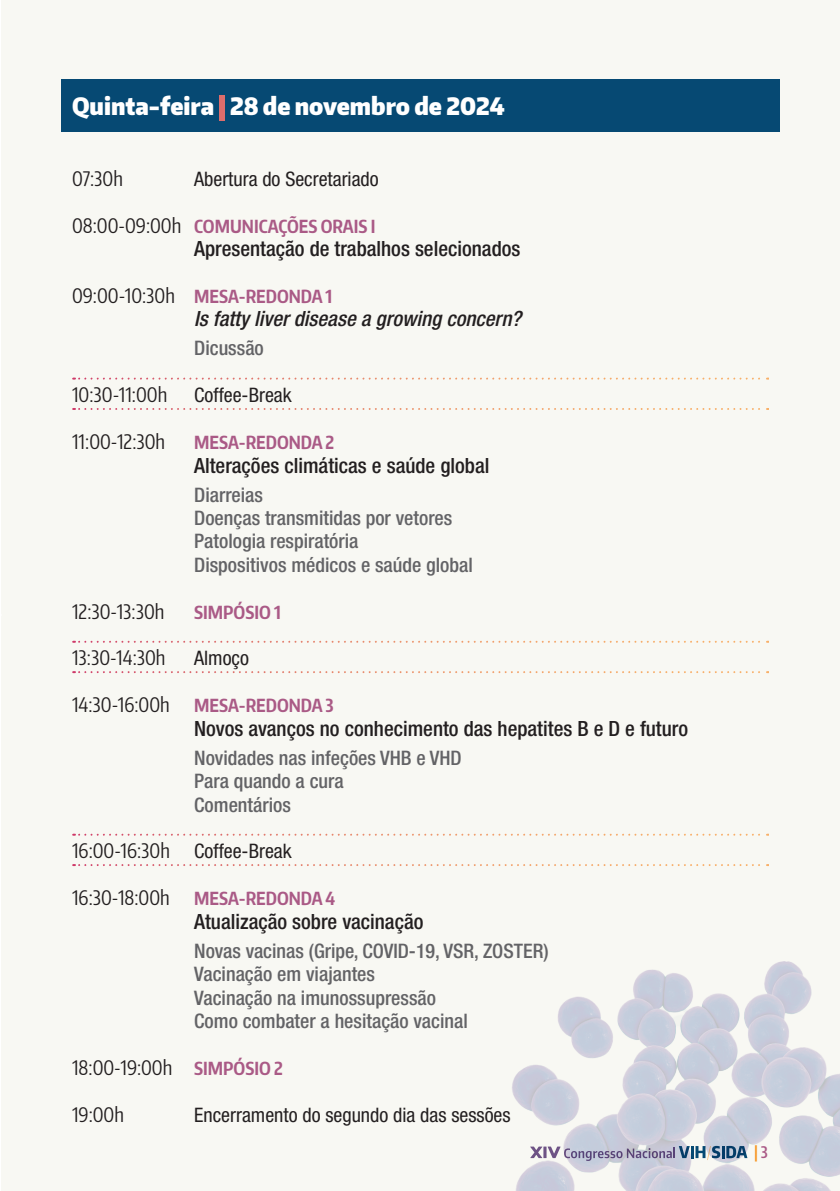
<style>
.page{position:relative;width:840px;height:1191px;background:#fff}
.page>*{position:absolute;margin:0;border:0;box-sizing:border-box;transform-origin:0 0}
.t1{font:900 24px "Encode Sans Condensed";color:#fff}
.t2{font:500 condensed 21px "Helvetica Neue LT Std";color:#231f20}
.t3{font:italic 500 condensed 21px "Helvetica Neue LT Std";color:#231f20}
.t4{font:500 condensed 20px "Helvetica Neue LT Std";color:#636366}
.t5{font:20px "Encode Sans Compressed";color:#231f20}
.t6{font:condensed 20px "Helvetica Neue LT Std";color:#231f20}
.t7{font:700 18px "Encode Sans Compressed";color:#aa5a86}
.t8{font:600 16px "Encode Sans Compressed";color:#f7931d}
.s1{font-weight:400;font-size:20px;color:#231f20}
.s2{font-family:"Helvetica Neue LT Std";font-stretch:condensed}
.s3{font-weight:700;font-size:18px;color:#aa5a86}
.s4{color:#aa5a86}
</style>
<div class="page">
<div style="left:1px;top:0;width:838px;height:1191px;background:#f8f8f3"></div>
<img style="left:512px;top:961px;width:327px;height:230px">
<div style="left:61px;top:79px;width:717px;height:53px;background:#064973"></div>
<svg style="left:73px;top:377px;width:694px;height:2px"></svg>
<svg style="left:73px;top:408px;width:694px;height:2px"></svg>
<svg style="left:73px;top:641px;width:694px;height:2px"></svg>
<svg style="left:73px;top:671px;width:694px;height:2px"></svg>
<svg style="left:73px;top:833px;width:694px;height:2px"></svg>
<svg style="left:73px;top:864px;width:694px;height:2px"></svg>
<p class="t1" style="left:72px;top:90px;width:434px">Quinta-feira | 28 de novembro de 2024</p>
<p class="t5" style="left:72px;top:165px;width:52px">07:30h</p>
<p class="t6" style="left:194px;top:167px;width:186px">Abertura do Secretariado</p>
<p class="t7" style="left:72px;top:214px;width:305px"><span class="s1">08:00-09:00h</span> COMUNICAÇÕES ORAIS I</p>
<p class="t2" style="left:194px;top:236px;width:327px">Apresentação de trabalhos selecionados</p>
<p class="t7" style="left:72px;top:284px;width:262px"><span class="s1">09:00-10:30h</span> MESA-REDONDA 1</p>
<p class="t3" style="left:194px;top:306px;width:328px">Is fatty liver disease a growing concern?</p>
<p class="t4" style="left:194px;top:336px;width:71px">Dicussão</p>
<p class="t5" style="left:72px;top:382px;width:97px">10:30-11:00h</p>
<p class="t6" style="left:194px;top:384px;width:99px">Coffee-Break</p>
<p class="t5" style="left:72px;top:428px;width:95px">11:00-12:30h</p>
<p class="t7" style="left:194px;top:430px;width:141px">MESA-REDONDA 2</p>
<p class="t2" style="left:194px;top:452px;width:296px">Alterações climáticas e saúde global</p>
<p class="t4" style="left:194px;top:482px;width:70px">Diarreias</p>
<p class="t4" style="left:194px;top:506px;width:259px">Doenças transmitidas por vetores</p>
<p class="t4" style="left:194px;top:529px;width:166px">Patologia respiratória</p>
<p class="t4" style="left:194px;top:553px;width:280px">Dispositivos médicos e saúde global</p>
<p class="t5" style="left:72px;top:598px;width:94px">12:30-13:30h</p>
<p class="t7" style="left:194px;top:600px;width:88px">SIMPÓSIO 1</p>
<p class="t5" style="left:72px;top:645px;width:95px">13:30-14:30h</p>
<p class="t6" style="left:194px;top:647px;width:56px">Almoço</p>
<p class="t7" style="left:72px;top:693px;width:263px"><span class="s1">14:30-16:00h</span> MESA-REDONDA 3</p>
<p class="t2" style="left:194px;top:715px;width:495px">Novos avanços no conhecimento das hepatites B e D e futuro</p>
<p class="t4" style="left:194px;top:745px;width:269px">Novidades nas infeções VHB e VHD</p>
<p class="t4" style="left:194px;top:769px;width:151px">Para quando a cura</p>
<p class="t4" style="left:194px;top:792px;width:98px">Comentários</p>
<p class="t5" style="left:72px;top:837px;width:221px">16:00-16:30h <span class="s2">Coffee-Break</span></p>
<p class="t7" style="left:72px;top:886px;width:264px"><span class="s1">16:30-18:00h</span> MESA-REDONDA 4</p>
<p class="t2" style="left:194px;top:908px;width:230px">Atualização sobre vacinação</p>
<p class="t4" style="left:194px;top:938px;width:356px">Novas vacinas (Gripe, COVID-19, VSR, ZOSTER)</p>
<p class="t4" style="left:194px;top:962px;width:182px">Vacinação em viajantes</p>
<p class="t4" style="left:194px;top:985px;width:243px">Vacinação na imunossupressão</p>
<p class="t4" style="left:194px;top:1009px;width:275px">Como combater a hesitação vacinal</p>
<p class="t5" style="left:72px;top:1054px;width:212px">18:00-19:00h <span class="s3">SIMPÓSIO 2</span></p>
<p class="t5" style="left:72px;top:1101px;width:53px">19:00h</p>
<p class="t6" style="left:194px;top:1103px;width:318px">Encerramento do segundo dia das sessões</p>
<p class="t8" style="left:753px;top:1141px;width:15px">| <span class="s4">3</span></p>
</div>
